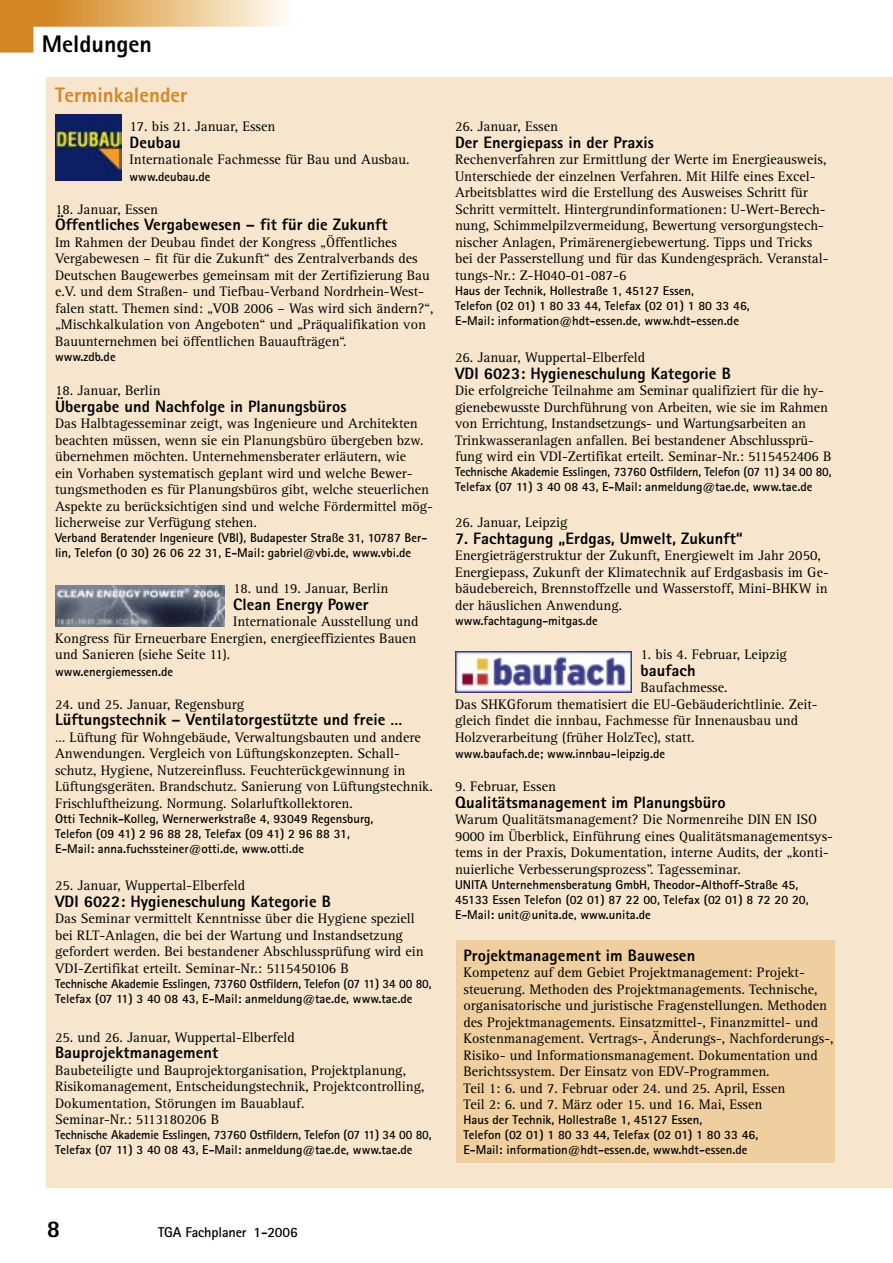
<style>
.page{position:relative;width:893px;height:1263px;background:#fff}
.page>*{position:absolute;margin:0;border:0;box-sizing:border-box;transform-origin:0 0}
.t1{font:800 24px "Rotis Sans Serif";color:#000}
.t2{font:800 21px "Rotis Sans Serif";color:#d48625}
.T05a_Dach_4sp{font:800 16.5px "Rotis Sans Serif";letter-spacing:.005em;color:#000}
.T01b_Grund_n_ZÜ{font:14.25px/16.5px "Rotis Serif";color:#000}
.T01a_Grund{font:14.25px "Rotis Serif";color:#000}
.t3{font:700 14.25px "Rotis Sans Serif";letter-spacing:-.01em;color:#000}
.T02_BU_Autor{font:700 12.75px/15px "Rotis Sans Serif";color:#000}
</style>
<div class="page">
<svg style="left:0;top:0;width:285px;height:53px"></svg>
<div style="left:47px;top:77px;width:846px;height:1110px;background:#f7e6cd"></div>
<div style="left:456px;top:940px;width:378px;height:223px;background:#efcf9f"></div>
<img style="left:55px;top:115px;width:66px;height:66px">
<img style="left:55px;top:585px;width:170px;height:41px">
<img style="left:455px;top:651px;width:177px;height:41px">
<p class="t1" style="left:42px;top:29px;width:112px">Meldungen</p>
<p class="t2" style="left:55px;top:82px;width:134px">Terminkalender</p>
<p class="T01a_Grund" style="left:130px;top:118px;width:147px">17. bis 21. Januar, Essen</p>
<p class="T05a_Dach_4sp" style="left:130px;top:132px;width:53px">Deubau</p>
<p class="T01b_Grund_n_ZÜ" style="left:130px;top:152px;width:282px">Internationale Fachmesse für Bau und Ausbau.</p>
<p class="T02_BU_Autor" style="left:130px;top:169px;width:82px">www.deubau.de</p>
<p class="T01a_Grund" style="left:55px;top:201px;width:105px">18. Januar, Essen</p>
<p class="T05a_Dach_4sp" style="left:55px;top:214px;width:334px">Öffentliches Vergabewesen – fit für die Zukunft</p>
<p class="T01b_Grund_n_ZÜ" style="left:55px;top:234px;width:380px">Im Rahmen der Deubau findet der Kongress „Öffentliches Vergabewesen – fit für die Zukunft“ des Zentralverbands des Deutschen Baugewerbes gemeinsam mit der Zertifizierung Bau e.V. und dem Straßen- und Tiefbau-Verband Nordrhein-West&shy;falen statt. Themen sind: „VOB 2006 – Was wird sich ändern?“, „Mischkalkulation von Angeboten“ und „Präqualifikation von Bauunternehmen bei öffentlichen Bauaufträgen“.</p>
<p class="T02_BU_Autor" style="left:55px;top:349px;width:62px">www.zdb.de</p>
<p class="T01a_Grund" style="left:55px;top:382px;width:107px">18. Januar, Berlin</p>
<p class="T05a_Dach_4sp" style="left:55px;top:396px;width:293px">Übergabe und Nachfolge in Planungsbüros</p>
<p class="T01b_Grund_n_ZÜ" style="left:55px;top:416px;width:380px">Das Halbtagesseminar zeigt, was Ingenieure und Architekten beachten müssen, wenn sie ein Planungsbüro übergeben bzw. übernehmen möchten. Unternehmensberater erläutern, wie<br>ein Vorhaben systematisch geplant wird und welche Bewer&shy;tungsmethoden es für Planungsbüros gibt, welche steuerlichen Aspekte zu berücksichtigen sind und welche Fördermittel mög&shy;licherweise zur Verfügung stehen.</p>
<p class="T02_BU_Autor" style="left:55px;top:530px;width:374px">Verband Beratender Ingenieure (VBI), Budapester Straße 31, 10787 Ber&shy;lin, Telefon (0 30) 26 06 22 31, E-Mail: gabriel@vbi.de, www.vbi.de</p>
<p class="T01a_Grund" style="left:233px;top:580px;width:157px">18. und 19. Januar, Berlin</p>
<p class="T05a_Dach_4sp" style="left:233px;top:594px;width:137px">Clean Energy Power</p>
<p class="T01b_Grund_n_ZÜ" style="left:55px;top:614px;width:365px;text-indent:178px">Internationale Ausstellung und<br>Kongress für Erneuerbare Energien, energieeffizientes Bauen und Sanieren (siehe Seite 11).</p>
<p class="T02_BU_Autor" style="left:55px;top:664px;width:120px">www.energiemessen.de</p>
<p class="T01a_Grund" style="left:55px;top:696px;width:191px">24. und 25. Januar, Regensburg</p>
<p class="T05a_Dach_4sp" style="left:55px;top:709px;width:349px">Lüftungstechnik – Ventilatorgestützte und freie …</p>
<p class="T01b_Grund_n_ZÜ" style="left:55px;top:729px;width:379px">… Lüftung für Wohngebäude, Verwaltungsbauten und andere Anwendungen. Vergleich von Lüftungskonzepten. Schall&shy;schutz, Hygiene, Nutzereinfluss. Feuchterückgewinnung in Lüftungsgeräten. Brandschutz. Sanierung von Lüftungstechnik.<br>Frischluftheizung. Normung. Solarluftkollektoren.</p>
<p class="T02_BU_Autor" style="left:55px;top:811px;width:320px">Otti Technik-Kolleg, Wernerwerkstraße 4, 93049 Regensburg,<br>Telefon (09 41) 2 96 88 28, Telefax (09 41) 2 96 88 31,<br>E-Mail: anna.fuchssteiner@otti.de, www.otti.de</p>
<p class="T01a_Grund" style="left:55px;top:877px;width:192px">25. Januar, Wuppertal-Elberfeld</p>
<p class="T05a_Dach_4sp" style="left:55px;top:891px;width:277px">VDI 6022: Hygieneschulung Kategorie B</p>
<p class="T01b_Grund_n_ZÜ" style="left:55px;top:911px;width:370px">Das Seminar vermittelt Kenntnisse über die Hygiene speziell bei RLT-Anlagen, die bei der Wartung und Instandsetzung gefordert werden. Bei bestandener Abschlussprüfung wird ein VDI-Zertifikat erteilt. Seminar-Nr.: 5115450106 B</p>
<p class="T02_BU_Autor" style="left:55px;top:976px;width:378px">Technische Akademie Esslingen, 73760 Ostfildern, Telefon (07 11) 34 00 80,<br>Telefax (07 11) 3 40 08 43, E-Mail: anmeldung@tae.de, www.tae.de</p>
<p class="T01a_Grund" style="left:55px;top:1029px;width:241px">25. und 26. Januar, Wuppertal-Elberfeld</p>
<p class="T05a_Dach_4sp" style="left:55px;top:1042px;width:165px">Bauprojektmanagement</p>
<p class="T01b_Grund_n_ZÜ" style="left:55px;top:1062px;width:371px">Baubeteiligte und Bauprojektorganisation, Projektplanung, Risikomanagement, Entscheidungstechnik, Projektcontrolling, Dokumentation, Störungen im Bauablauf.<br>Seminar-Nr.: 5113180206 B</p>
<p class="T02_BU_Autor" style="left:55px;top:1127px;width:378px">Technische Akademie Esslingen, 73760 Ostfildern, Telefon (07 11) 34 00 80,<br>Telefax (07 11) 3 40 08 43, E-Mail: anmeldung@tae.de, www.tae.de</p>
<p class="T01a_Grund" style="left:455px;top:118px;width:105px">26. Januar, Essen</p>
<p class="T05a_Dach_4sp" style="left:455px;top:132px;width:201px">Der Energiepass in der Praxis</p>
<p class="T01b_Grund_n_ZÜ" style="left:455px;top:152px;width:375px">Rechenverfahren zur Ermittlung der Werte im Energieausweis, Unterschiede der einzelnen Verfahren. Mit Hilfe eines Excel-Arbeitsblattes wird die Erstellung des Ausweises Schritt für Schritt vermittelt. Hintergrundinformationen: U-Wert-Berech&shy;nung, Schimmelpilzvermeidung, Bewertung versorgungstech&shy;nischer Anlagen, Primärenergiebewertung. Tipps und Tricks bei der Passerstellung und für das Kundengespräch. Veranstal&shy;tungs-Nr.: Z-H040-01-087-6</p>
<p class="T02_BU_Autor" style="left:455px;top:283px;width:296px">Haus der Technik, Hollestraße 1, 45127 Essen,<br>Telefon (02 01) 1 80 33 44, Telefax (02 01) 1 80 33 46,<br>E-Mail: information@hdt-essen.de, www.hdt-essen.de</p>
<p class="T01a_Grund" style="left:455px;top:349px;width:192px">26. Januar, Wuppertal-Elberfeld</p>
<p class="T05a_Dach_4sp" style="left:455px;top:363px;width:277px">VDI 6023: Hygieneschulung Kategorie B</p>
<p class="T01b_Grund_n_ZÜ" style="left:455px;top:383px;width:378px">Die erfolgreiche Teilnahme am Seminar qualifiziert für die hy&shy;gienebewusste Durchführung von Arbeiten, wie sie im Rahmen von Errichtung, Instandsetzungs- und Wartungsarbeiten an Trinkwasseranlagen anfallen. Bei bestandener Abschlussprü&shy;fung wird ein VDI-Zertifikat erteilt. Seminar-Nr.: 5115452406 B</p>
<p class="T02_BU_Autor" style="left:455px;top:464px;width:378px">Technische Akademie Esslingen, 73760 Ostfildern, Telefon (07 11) 34 00 80,<br>Telefax (07 11) 3 40 08 43, E-Mail: anmeldung@tae.de, www.tae.de</p>
<p class="T01a_Grund" style="left:455px;top:514px;width:114px">26. Januar, Leipzig</p>
<p class="T05a_Dach_4sp" style="left:455px;top:528px;width:289px">7. Fachtagung „Erdgas, Umwelt, Zukunft“</p>
<p class="T01b_Grund_n_ZÜ" style="left:455px;top:548px;width:375px">Energieträgerstruktur der Zukunft, Energiewelt im Jahr 2050, Energiepass, Zukunft der Klimatechnik auf Erdgasbasis im Ge&shy;bäudebereich, Brennstoffzelle und Wasserstoff, Mini-BHKW in der häuslichen Anwendung.</p>
<p class="T02_BU_Autor" style="left:455px;top:613px;width:144px">www.fachtagung-mitgas.de</p>
<p class="T01a_Grund" style="left:640px;top:646px;width:148px">1. bis 4. Februar, Leipzig</p>
<p class="T05a_Dach_4sp" style="left:640px;top:660px;width:57px">baufach</p>
<p class="T01b_Grund_n_ZÜ" style="left:455px;top:680px;width:364px;text-indent:185px">Baufachmesse.<br>Das SHKGforum thematisiert die EU-Gebäuderichtlinie. Zeit&shy;gleich findet die innbau, Fachmesse für Innenausbau und Holzverarbeitung (früher HolzTec), statt.</p>
<p class="T02_BU_Autor" style="left:455px;top:746px;width:212px">www.baufach.de; www.innbau-leipzig.de</p>
<p class="T01a_Grund" style="left:455px;top:778px;width:102px">9. Februar, Essen</p>
<p class="T05a_Dach_4sp" style="left:455px;top:792px;width:272px">Qualitätsmanagement im Planungsbüro</p>
<p class="T01b_Grund_n_ZÜ" style="left:455px;top:812px;width:380px">Warum Qualitätsmanagement? Die Normenreihe DIN EN ISO 9000 im Überblick, Einführung eines Qualitätsmanagementsys&shy;tems in der Praxis, Dokumentation, interne Audits, der „konti&shy;nuierliche Verbesserungsprozess”. Tagesseminar.</p>
<p class="T02_BU_Autor" style="left:455px;top:877px;width:355px">UNITA Unternehmensberatung GmbH, Theodor-Althoff-Straße 45,<br>45133 Essen Telefon (02 01) 87 22 00, Telefax (02 01) 8 72 20 20,<br>E-Mail: unit@unita.de, www.unita.de</p>
<p class="T05a_Dach_4sp" style="left:463px;top:945px;width:233px">Projektmanagement im Bauwesen</p>
<p class="T01b_Grund_n_ZÜ" style="left:463px;top:965px;width:372px">Kompetenz auf dem Gebiet Projektmanagement: Projekt&shy;steuerung. Methoden des Projektmanagements. Technische, organisatorische und juristische Fragenstellungen. Methoden des Projektmanagements. Einsatzmittel-, Finanzmittel- und Kostenmanagement. Vertrags-, Änderungs-, Nachforderungs-, Risiko- und Informationsmanagement. Dokumentation und Berichtssystem. Der Einsatz von EDV-Programmen.</p>
<p class="T01b_Grund_n_ZÜ" style="left:463px;top:1080px;width:323px">Teil 1: 6. und 7. Februar oder 24. und 25. April, Essen</p>
<p class="T01b_Grund_n_ZÜ" style="left:463px;top:1097px;width:300px">Teil 2: 6. und 7. März oder 15. und 16. Mai, Essen</p>
<p class="T02_BU_Autor" style="left:463px;top:1112px;width:296px">Haus der Technik, Hollestraße 1, 45127 Essen,<br>Telefon (02 01) 1 80 33 44, Telefax (02 01) 1 80 33 46,<br>E-Mail: information@hdt-essen.de, www.hdt-essen.de</p>
<p class="t1" style="left:47px;top:1213px;width:15px">8</p>
<p class="t3" style="left:158px;top:1223px;width:141px">TGA Fachplaner 1-2006</p>
</div>
